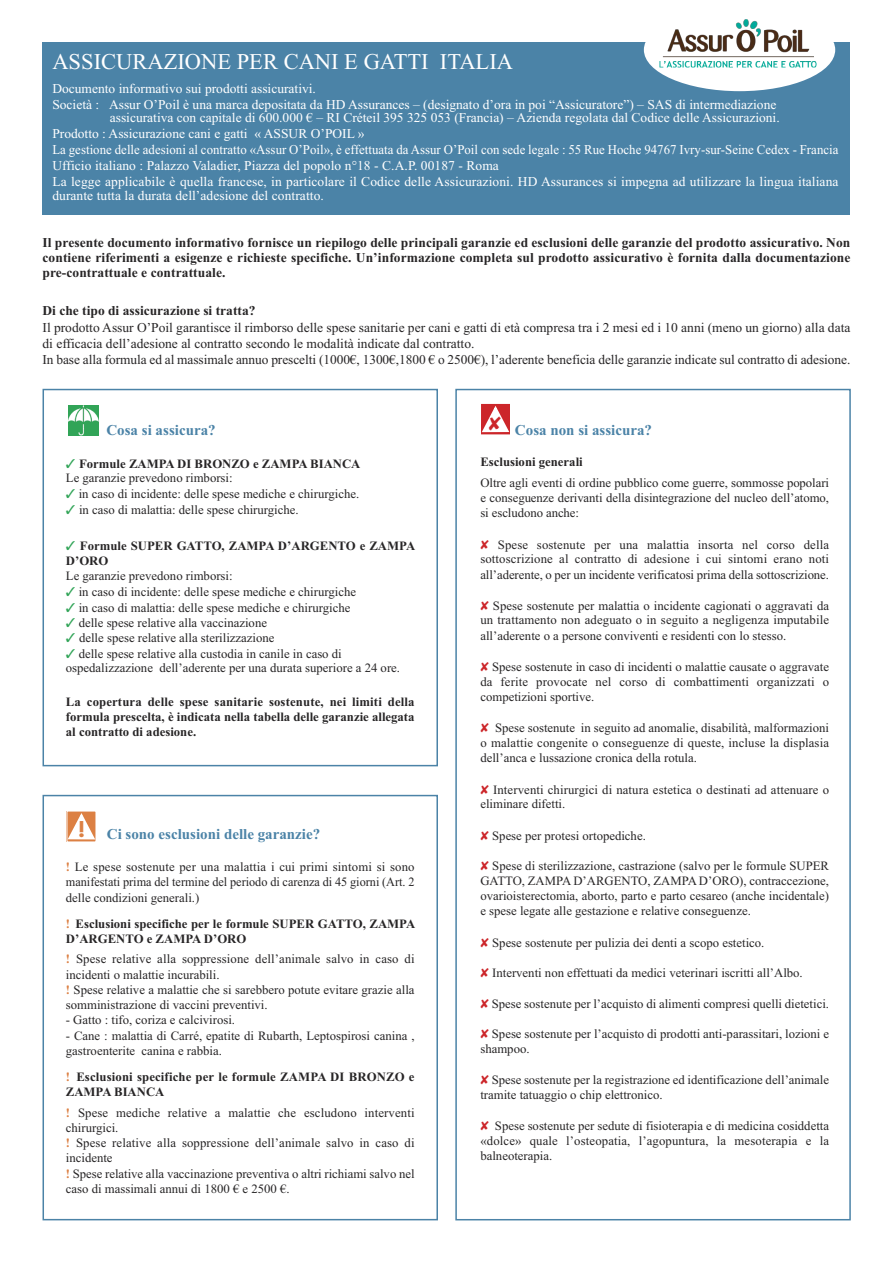
<style>
.page{position:relative;width:893px;height:1263px;background:#fff}
.page>*{position:absolute;margin:0;border:0;box-sizing:border-box;transform-origin:0 0}
.t1{font:22.5px "Times New Roman";color:#fff}
.t2{font:700 15px "Times New Roman";color:#4b83a7}
.t3{font:13.5px/15.9px "Times New Roman";letter-spacing:.005em;color:#fff}
.t4{font:13.5px/16.2px "Times New Roman";color:#272526}
.t5{font:700 13.5px/15px "Times New Roman";letter-spacing:.005em;color:#272526;text-align:justify}
.t6{font:12.75px/15.3px "Times New Roman";color:#272526;text-align:justify}
.t7{font:700 12.75px/15.3px "Times New Roman";color:#272526}
.s1{color:#31a457}
.s2{font-weight:400}
.s3{font-weight:700;color:#dc8043}
.s4{color:#dc8043}
.s5{color:#cc262a}
</style>
<div class="page">
<div style="left:43px;top:795px;width:395px;height:425px;border:2px solid #4b83a7"></div>
<div style="left:43px;top:389px;width:395px;height:377px;border:2px solid #4b83a7"></div>
<img style="left:69px;top:406px;width:30px;height:30px">
<div style="left:455px;top:389px;width:396px;height:831px;border:2px solid #4b83a7"></div>
<div style="left:43px;top:43px;width:807px;height:172px;background:#4b83a7"></div>
<div style="left:65px;top:810px;width:32px;height:34px;background:linear-gradient(to right,#fff,#fff)"></div>
<div style="left:644px;top:8px;width:191px;height:83px;background:#fff;border-radius:50%"></div>
<img style="left:660px;top:19px;width:156px;height:48px">
<svg style="left:481px;top:403px;width:29px;height:32px"></svg>
<svg style="left:67px;top:811px;width:29px;height:30px"></svg>
<h1 class="t1" style="left:52px;top:48px;width:462px">ASSICURAZIONE PER CANI E GATTI ITALIA</h1>
<p class="t3" style="left:52px;top:80px;width:725px">Documento informativo sui prodotti assicurativi.<br>Società : Assur O’Poil è una marca depositata da HD Assurances – (designato d’ora in poi “Assicuratore”) – SAS di intermediazione</p>
<p class="t3" style="left:52px;top:110px;width:788px;text-indent:57px">assicurativa con capitale di 600.000 € – RI Créteil 395 325 053 (Francia) – Azienda regolata dal Codice delle Assicurazioni.<br>Prodotto : Assicurazione cani e gatti « ASSUR O’POIL »<br>La gestione delle adesioni al contratto «Assur O’Poil», è effettuata da Assur O’Poil con sede legale : 55 Rue Hoche 94767 Ivry-sur-Seine Cedex - Francia Ufficio italiano : Palazzo Valadier, Piazza del popolo n°18 - C.A.P. 00187 - Roma<br>La legge applicabile è quella francese, in particolare il Codice delle Assicurazioni. HD Assurances si impegna ad utilizzare la lingua italiana</p>
<p class="t3" style="left:52px;top:187px;width:273px">durante tutta la durata dell’adesione del contratto.</p>
<p class="t5" style="left:43px;top:234px;width:809px">Il presente documento informativo fornisce un riepilogo delle principali garanzie ed esclusioni delle garanzie del prodotto assicurativo. Non contiene riferimenti a esigenze e richieste specifiche. Un’informazione completa sul prodotto assicurativo è fornita dalla documentazione pre-contrattuale e contrattuale.</p>
<p class="t5" style="left:43px;top:303px;width:214px">Di che tipo di assicurazione si tratta?</p>
<p class="t4" style="left:43px;top:319px;width:809px">Il prodotto Assur O’Poil garantisce il rimborso delle spese sanitarie per cani e gatti di età compresa tra i 2 mesi ed i 10 anni (meno un giorno) alla data di efficacia dell’adesione al contratto secondo le modalità indicate dal contratto.<br>In base alla formula ed al massimale annuo prescelti (1000€, 1300€,1800 € o 2500€), l’aderente beneficia delle garanzie indicate sul contratto di adesione.</p>
<p class="t2" style="left:106px;top:421px;width:111px">Cosa si assicura?</p>
<p class="t7" style="left:66px;top:456px;width:296px;line-height:14.4px"><span class="s1">✓</span> Formule ZAMPA DI BRONZO e ZAMPA BIANCA<br><span class="s2">Le garanzie prevedono rimborsi:</span></p>
<p class="t6" style="left:66px;top:486px;width:295px"><span class="s1">✓</span> in caso di incidente: delle spese mediche e chirurgiche.</p>
<p class="t6" style="left:66px;top:501px;width:234px"><span class="s1">✓</span> in caso di malattia: delle spese chirurgiche.</p>
<p class="t7" style="left:66px;top:539px;width:351px;line-height:14.4px"><span class="s1">✓</span> Formule SUPER GATTO, ZAMPA D’ARGENTO e ZAMPA<br>D’ORO</p>
<p class="t6" style="left:66px;top:568px;width:168px">Le garanzie prevedono rimborsi:</p>
<p class="t6" style="left:66px;top:584px;width:292px"><span class="s1">✓</span> in caso di incidente: delle spese mediche e chirurgiche</p>
<p class="t6" style="left:66px;top:600px;width:286px"><span class="s1">✓</span> in caso di malattia: delle spese mediche e chirurgiche</p>
<p class="t6" style="left:66px;top:615px;width:203px"><span class="s1">✓</span> delle spese relative alla vaccinazione</p>
<p class="t6" style="left:66px;top:630px;width:210px"><span class="s1">✓</span> delle spese relative alla sterilizzazione</p>
<p class="t6" style="left:66px;top:646px;width:336px;line-height:14.4px"><span class="s1">✓</span> delle spese relative alla custodia in canile in caso di ospedalizzazione dell’aderente per una durata superiore a 24 ore.</p>
<p class="t7" style="left:66px;top:694px;width:350px;text-align:justify">La copertura delle spese sanitarie sostenute, nei limiti della formula prescelta, è indicata nella tabella delle garanzie allegata al contratto di adesione.</p>
<p class="t2" style="left:107px;top:825px;width:215px">Ci sono esclusioni delle garanzie?</p>
<p class="t6" style="left:66px;top:859px;width:350px"><span class="s3">!</span> Le spese sostenute per una malattia i cui primi sintomi si sono manifestati prima del termine del periodo di carenza di 45 giorni (Art. 2 delle condizioni generali.)</p>
<p class="t7" style="left:66px;top:915px;width:351px"><span class="s4">!</span> Esclusioni specifiche per le formule SUPER GATTO, ZAMPA<br>D’ARGENTO e ZAMPA D’ORO</p>
<p class="t6" style="left:66px;top:951px;width:350px;text-align:left"><span class="s3">!</span> Spese relative alla soppressione dell’animale salvo in caso di incidenti o malattie incurabili.<br><span class="s3">!</span> Spese relative a malattie che si sarebbero potute evitare grazie alla somministrazione di vaccini preventivi.</p>
<p class="t6" style="left:66px;top:1012px;width:171px">- Gatto : tifo, coriza e calcivirosi.</p>
<p class="t6" style="left:66px;top:1028px;width:350px">- Cane : malattia di Carré, epatite di Rubarth, Leptospirosi canina , gastroenterite canina e rabbia.</p>
<p class="t7" style="left:66px;top:1069px;width:350px"><span class="s4">!</span> Esclusioni specifiche per le formule ZAMPA DI BRONZO e<br>ZAMPA BIANCA</p>
<p class="t6" style="left:66px;top:1104px;width:350px;text-align:left"><span class="s3">!</span> Spese mediche relative a malattie che escludono interventi chirurgici.<br><span class="s3">!</span> Spese relative alla soppressione dell’animale salvo in caso di incidente<br><span class="s3">!</span> Spese relative alla vaccinazione preventiva o altri richiami salvo nel caso di massimali annui di 1800 € e 2500 €.</p>
<p class="t2" style="left:515px;top:421px;width:139px">Cosa non si assicura?</p>
<p class="t7" style="left:480px;top:454px;width:104px">Esclusioni generali</p>
<p class="t6" style="left:480px;top:475px;width:350px">Oltre agli eventi di ordine pubblico come guerre, sommosse popolari e conseguenze derivanti della disintegrazione del nucleo dell’atomo, si escludono anche:</p>
<p class="t6" style="left:480px;top:537px;width:350px;line-height:14.9px"><span class="s5">✘</span> Spese sostenute per una malattia insorta nel corso della sottoscrizione al contratto di adesione i cui sintomi erano noti all’aderente, o per un incidente verificatosi prima della sottoscrizione.</p>
<p class="t6" style="left:480px;top:598px;width:350px;line-height:14.9px"><span class="s5">✘</span> Spese sostenute per malattia o incidente cagionati o aggravati da un trattamento non adeguato o in seguito a negligenza imputabile all’aderente o a persone conviventi e residenti con lo stesso.</p>
<p class="t6" style="left:480px;top:659px;width:350px;line-height:14.9px"><span class="s5">✘</span> Spese sostenute in caso di incidenti o malattie causate o aggravate da ferite provocate nel corso di combattimenti organizzati o competizioni sportive.</p>
<p class="t6" style="left:480px;top:721px;width:350px;line-height:14.9px"><span class="s5">✘</span> Spese sostenute in seguito ad anomalie, disabilità, malformazioni o malattie congenite o conseguenze di queste, incluse la displasia dell’anca e lussazione cronica della rotula.</p>
<p class="t6" style="left:480px;top:782px;width:350px;line-height:14.4px"><span class="s5">✘</span> Interventi chirurgici di natura estetica o destinati ad attenuare o eliminare difetti.</p>
<p class="t6" style="left:480px;top:827px;width:167px"><span class="s5">✘</span> Spese per protesi ortopediche.</p>
<p class="t6" style="left:480px;top:858px;width:350px"><span class="s5">✘</span> Spese di sterilizzazione, castrazione (salvo per le formule SUPER GATTO, ZAMPA D’ARGENTO, ZAMPA D’ORO), contraccezione, ovarioisterectomia, aborto, parto e parto cesareo (anche incidentale) e spese legate alle gestazione e relative conseguenze.</p>
<p class="t6" style="left:480px;top:935px;width:286px"><span class="s5">✘</span> Spese sostenute per pulizia dei denti a scopo estetico.</p>
<p class="t6" style="left:480px;top:965px;width:324px"><span class="s5">✘</span> Interventi non effettuati da medici veterinari iscritti all’Albo.</p>
<p class="t6" style="left:480px;top:996px;width:350px"><span class="s5">✘</span> Spese sostenute per l’acquisto di alimenti compresi quelli dietetici.</p>
<p class="t6" style="left:480px;top:1027px;width:350px;line-height:14.4px"><span class="s5">✘</span> Spese sostenute per l’acquisto di prodotti anti-parassitari, lozioni e shampoo.</p>
<p class="t6" style="left:480px;top:1073px;width:350px;line-height:14.4px"><span class="s5">✘</span> Spese sostenute per la registrazione ed identificazione dell’animale tramite tatuaggio o chip elettronico.</p>
<p class="t6" style="left:480px;top:1118px;width:350px;line-height:14.9px"><span class="s5">✘</span> Spese sostenute per sedute di fisioterapia e di medicina cosiddetta «dolce» quale l’osteopatia, l’agopuntura, la mesoterapia e la balneoterapia.</p>
</div>
